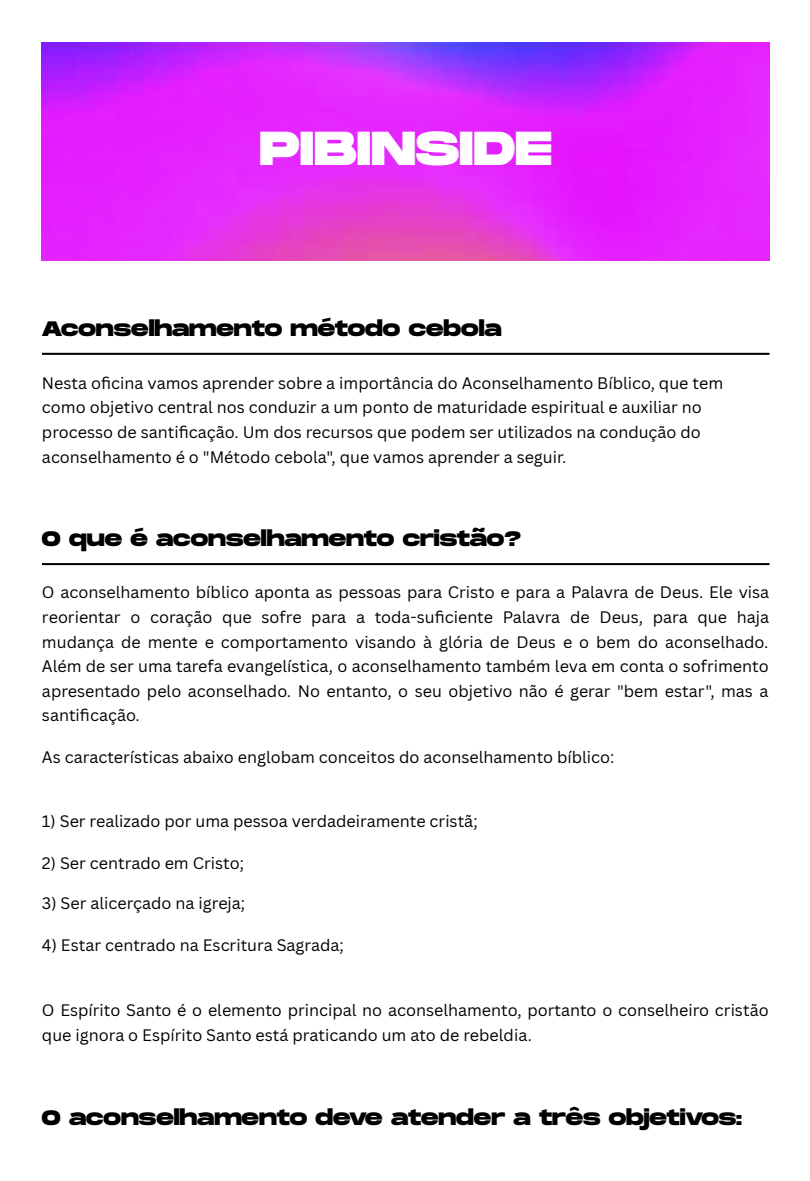
<style>
.page{position:relative;width:810px;height:1181px;background:#fff}
.page>*{position:absolute;margin:0;border:0;box-sizing:border-box;transform-origin:0 0}
.t1{font:800 47.55px "Monument Extended";color:#fff}
.t2{font:800 20.85px "Monument Extended";color:#000}
.t3{font:800 20.85px "Monument Extended";color:#000}
.t4{font:16.2px/24.6px "Canva Sans";color:#000}
</style>
<div class="page">
<img style="left:42px;top:42px;width:727px;height:218px">
<hr style="left:42px;top:353px;width:727px;height:2px;background:#000">
<hr style="left:42px;top:563px;width:727px;height:2px;background:#000">
<p class="t1" style="left:260px;top:122px;width:294px">PIBINSIDE</p>
<p class="t3" style="left:42px;top:317px;width:461px">Aconselhamento método cebola</p>
<p class="t4" style="left:42px;top:370px;width:683px">Nesta ofi cina vamos aprender sobre a importância do Aconselhamento Bíblico, que tem como objetivo central nos conduzir a um ponto de maturidade espiritual e auxiliar no processo de santifi cação. Um dos recursos que podem ser utilizados na condução do aconselhamento é o "Método cebola", que vamos aprender a seguir.</p>
<p class="t2" style="left:42px;top:527px;width:480px">O que é aconselhamento cristão?</p>
<p class="t4" style="left:42px;top:579px;width:729px;text-align:justify">O aconselhamento bíblico aponta as pessoas para Cristo e para a Palavra de Deus. Ele visa reorientar o coração que sofre para a toda-sufi ciente Palavra de Deus, para que haja mudança de mente e comportamento visando à glória de Deus e o bem do aconselhado.<br>Além de ser uma tarefa evangelística, o aconselhamento também leva em conta o sofrimento apresentado pelo aconselhado. No entanto, o seu objetivo não é gerar "bem estar", mas a santifi cação.</p>
<p class="t4" style="left:42px;top:744px;width:574px">As características abaixo englobam conceitos do aconselhamento bíblico:</p>
<p class="t4" style="left:42px;top:809px;width:437px">1) Ser realizado por uma pessoa verdadeiramente cristã;</p>
<p class="t4" style="left:42px;top:850px;width:204px">2) Ser centrado em Cristo;</p>
<p class="t4" style="left:42px;top:890px;width:205px">3) Ser alicerçado na igreja;</p>
<p class="t4" style="left:42px;top:932px;width:303px">4) Estar centrado na Escritura Sagrada;</p>
<p class="t4" style="left:42px;top:996px;width:728px;line-height:25.2px">O Espírito Santo é o elemento principal no aconselhamento, portanto o conselheiro cristão que ignora o Espírito Santo está praticando um ato de rebeldia.</p>
<p class="t2" style="left:42px;top:1105px;width:702px">O aconselhamento deve atender a três objetivos:</p>
</div>
